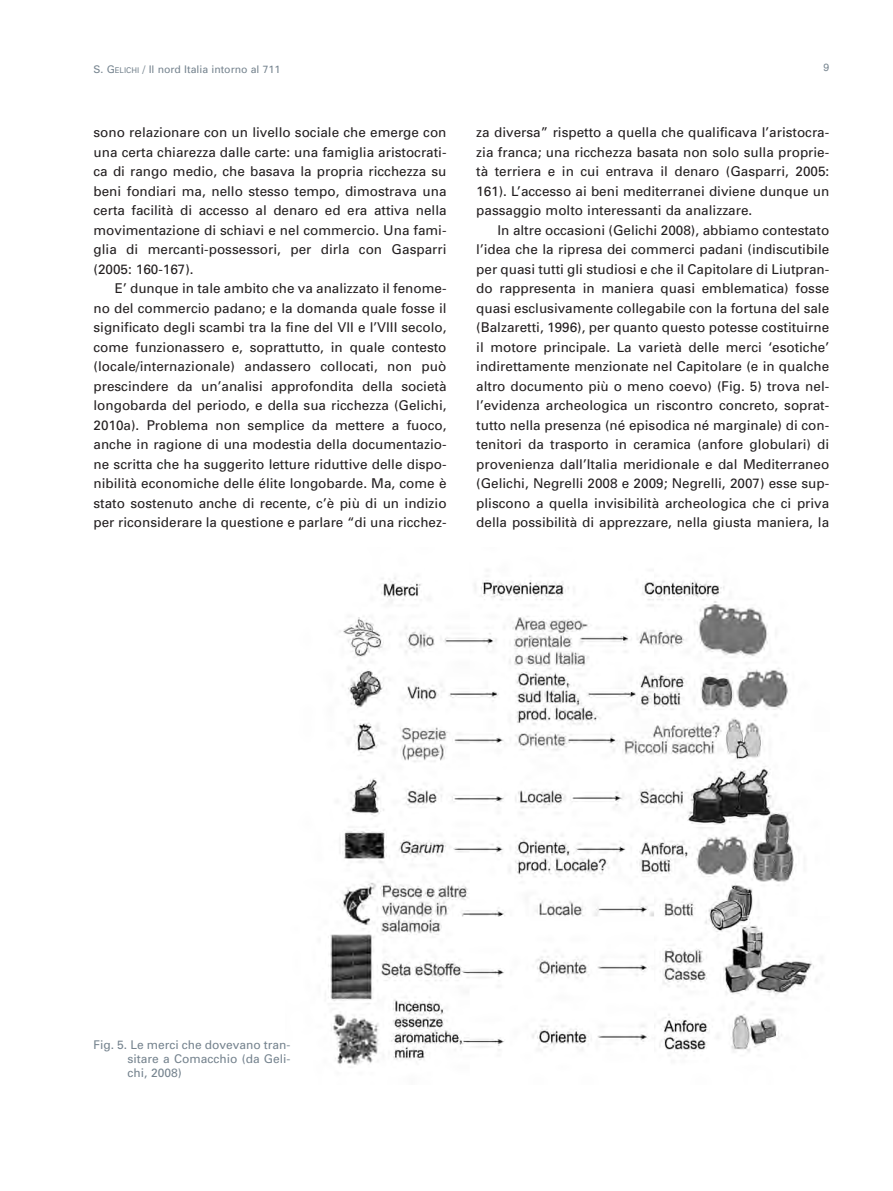
<style>
.page{position:relative;width:893px;height:1191px;background:#fff}
.page>*{position:absolute;margin:0;border:0;box-sizing:border-box;transform-origin:0 0}
.t1{font:13.5px/19.5px "Univers";color:#231f20;text-align:justify}
.t2{font:12px/14.4px "Univers";color:#76848f;text-align:justify}
.t3{font:10.5px "Univers";color:#76848f}
.t4{font:10.5px "Helvetica";color:#76848f}
.s1{font-size:7.8px}
</style>
<div class="page">
<img style="left:328px;top:577px;width:489px;height:488px">
<p class="t3" style="left:94px;top:66px;width:188px">S. G<span class="s1">ELICHI</span> / Il nord Italia intorno al 711</p>
<p class="t4" style="left:823px;top:63px;width:7px">9</p>
<p class="t1" style="left:94px;top:124px;width:355px">sono relazionare con un livello sociale che emerge con una certa chiarezza dalle carte: una famiglia aristocrati&shy;ca di rango medio, che basava la propria ricchezza su beni fondiari ma, nello stesso tempo, dimostrava una certa facilità di accesso al denaro ed era attiva nella movimentazione di schiavi e nel commercio. Una fami&shy;glia di mercanti-possessori, per dirla con Gasparri (2005: 160-167).</p>
<p class="t1" style="left:94px;top:280px;width:355px;text-indent:21px">E’ dunque in tale ambito che va analizzato il fenome&shy;no del commercio padano; e la domanda quale fosse il significato degli scambi tra la fine del VII e l’VIII secolo, come funzionassero e, soprattutto, in quale contesto (locale/internazionale) andassero collocati, non può prescindere da un’analisi approfondita della società longobarda del periodo, e della sua ricchezza (Gelichi, 2010a). Problema non semplice da mettere a fuoco, anche in ragione di una modestia della documentazio&shy;ne scritta che ha suggerito letture riduttive delle dispo&shy;nibilità economiche delle élite longobarde. Ma, come è stato sostenuto anche di recente, c’è più di un indizio per riconsiderare la questione e parlare “di una ricchez-</p>
<p class="t1" style="left:476px;top:124px;width:355px">za diversa” rispetto a quella che qualificava l’aristocra&shy;zia franca; una ricchezza basata non solo sulla proprie&shy;tà terriera e in cui entrava il denaro (Gasparri, 2005:<br>161). L’accesso ai beni mediterranei diviene dunque un passaggio molto interessanti da analizzare.</p>
<p class="t1" style="left:476px;top:221px;width:355px;text-indent:21px">In altre occasioni (Gelichi 2008), abbiamo contestato l’idea che la ripresa dei commerci padani (indiscutibile per quasi tutti gli studiosi e che il Capitolare di Liutpran&shy;do rappresenta in maniera quasi emblematica) fosse quasi esclusivamente collegabile con la fortuna del sale (Balzaretti, 1996), per quanto questo potesse costituirne il motore principale. La varietà delle merci ‘esotiche’ indirettamente menzionate nel Capitolare (e in qualche altro documento più o meno coevo) (Fig. 5) trova nel&shy;l’evidenza archeologica un riscontro concreto, soprat&shy;tutto nella presenza (né episodica né marginale) di con&shy;tenitori da trasporto in ceramica (anfore globulari) di provenienza dall’Italia meridionale e dal Mediterraneo (Gelichi, Negrelli 2008 e 2009; Negrelli, 2007) esse sup&shy;pliscono a quella invisibilità archeologica che ci priva della possibilità di apprezzare, nella giusta maniera, la</p>
<p class="t2" style="left:128px;top:1038px;width:165px;text-indent:-34px">Fig. 5. Le merci che dovevano tran&shy;sitare a Comacchio (da Geli&shy;chi, 2008)</p>
</div>
